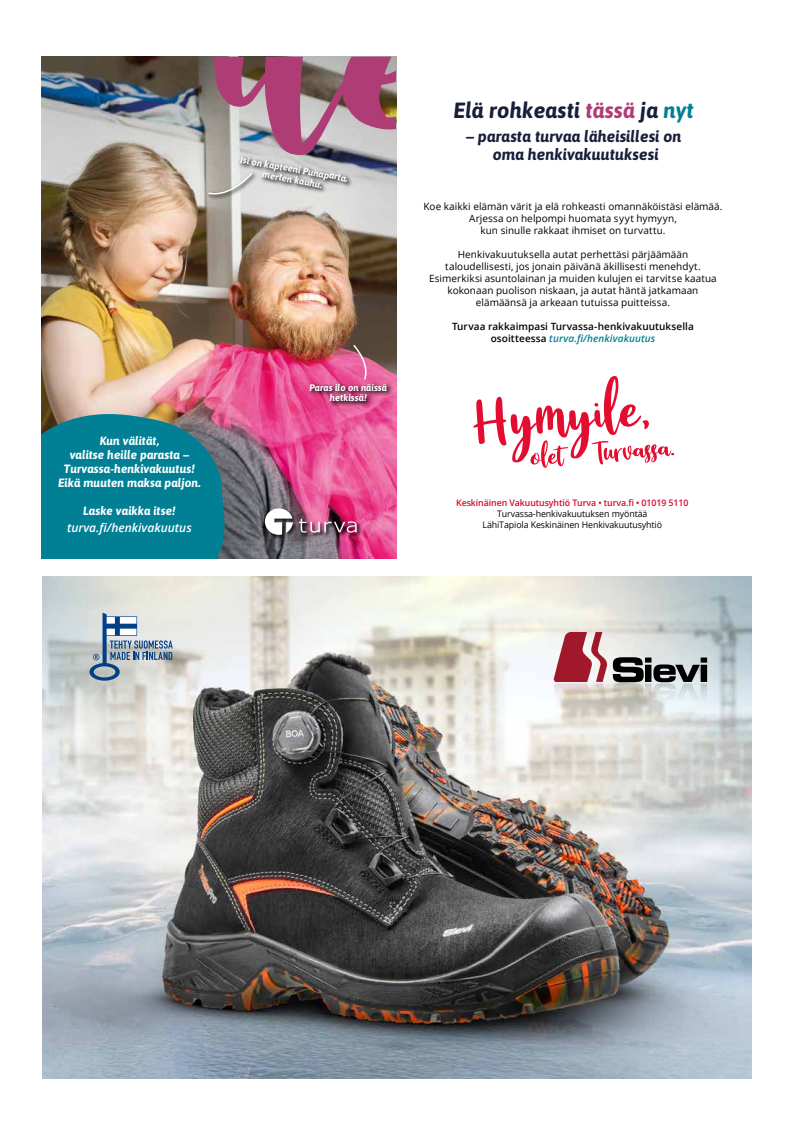
<style>
.page{position:relative;width:794px;height:1134px;background:#fff}
.page>*{position:absolute;margin:0;border:0;box-sizing:border-box;transform-origin:0 0}
.t1{font:italic 700 22px "Asap";color:#191e39}
.t2{font:italic 700 16px/18px "Asap";color:#191e39;text-align:center}
.t3{font:italic 700 12px/14px "Asap";color:#fff;text-align:center}
.t4{font:italic 600 12px "Open Sans";color:#fff}
.t5{font:10px/12px "Open Sans";letter-spacing:.005em;color:#000;text-align:center}
.t6{font:600 10px/12px "Open Sans";letter-spacing:.005em;color:#000;text-align:center}
.t7{font:italic 700 9.5px/10.6px "Asap";color:#fff;text-align:center}
.t8{font:9px/11px "Open Sans";letter-spacing:-.01em;color:#000;text-align:center}
.t9{font:600 9px "Open Sans";letter-spacing:-.01em;color:#d70929}
.s1{color:#ae3d76}
.s2{color:#007f95}
.s3{font-style:italic;color:#007f95}
</style>
<div class="page">
<img style="left:42px;top:577px;width:709px;height:501px">
<svg style="left:89px;top:613px;width:84px;height:68px;background:#acbac5"></svg>
<svg style="left:553px;top:632px;width:54px;height:81px"></svg>
<svg style="left:613px;top:657px;width:94px;height:51px;background:#9a9e9c"></svg>
<img style="left:42px;top:57px;width:354px;height:501px">
<svg style="left:473px;top:376px;width:201px;height:92px"></svg>
<div style="left:238px;top:154px;width:116px;height:40px;background:#000;opacity:.75"></div>
<div style="left:206px;top:171px;width:52px;height:29px;background:#000;opacity:.71"></div>
<svg style="left:207px;top:171px;width:47px;height:28px"></svg>
<div style="left:307px;top:381px;width:86px;height:26px;background:#000;opacity:.75"></div>
<svg style="left:352px;top:343px;width:19px;height:37px"></svg>
<div style="left:263px;top:507px;width:99px;height:33px;background:#000;opacity:.75"></div>
<svg style="left:265px;top:508px;width:28px;height:27px"></svg>
<svg style="left:299px;top:519px;width:58px;height:14px"></svg>
<svg style="left:214px;top:57px;width:182px;height:98px;background:#a8758b"></svg>
<svg style="left:42px;top:408px;width:187px;height:151px;background:#167d8f"></svg>
<p class="t3" style="left:58px;top:433px;width:144px">Kun välität,<br>valitse heille parasta –<br>Turvassa-henkivakuutus!<br>Eikä muuten maksa paljon.</p>
<p class="t3" style="left:83px;top:503px;width:94px">Laske vaikka itse!</p>
<p class="t4" style="left:67px;top:519px;width:126px">turva.fi/henkivakuutus</p>
<p class="t7" style="left:241px;top:154px;width:111px;rotate:10deg">Isi on kapteeni Punaparta, merten kauhu.</p>
<p class="t7" style="left:309px;top:381px;width:79px">Paras ilo on näissä hetkissä!</p>
<h1 class="t1" style="left:453px;top:96px;width:242px">Elä rohkeasti <span class="s1">tässä</span> ja <span class="s2">nyt</span></h1>
<h2 class="t2" style="left:466px;top:127px;width:217px">– parasta turvaa läheisillesi on oma henkivakuutuksesi</h2>
<p class="t5" style="left:423px;top:200px;width:300px">Koe kaikki elämän värit ja elä rohkeasti omannäköistäsi elämää.<br>Arjessa on helpompi huomata syyt hymyyn,<br>kun sinulle rakkaat ihmiset on turvattu.</p>
<p class="t5" style="left:429px;top:248px;width:289px">Henkivakuutuksella autat perhettäsi pärjäämään taloudellisesti, jos jonain päivänä äkillisesti menehdyt.<br>Esimerkiksi asuntolainan ja muiden kulujen ei tarvitse kaatua kokonaan puolison niskaan, ja autat häntä jatkamaan elämäänsä ja arkeaan tutuissa puitteissa.</p>
<p class="t6" style="left:452px;top:320px;width:243px">Turvaa rakkaimpasi Turvassa-henkivakuutuksella osoitteessa <span class="s3">turva.fi/henkivakuutus</span></p>
<p class="t9" style="left:456px;top:496px;width:234px">Keskinäinen Vakuutusyhtiö Turva • turva.fi • 01019 5110</p>
<p class="t8" style="left:482px;top:508px;width:181px">Turvassa-henkivakuutuksen myöntää<br>LähiTapiola Keskinäinen Henkivakuutusyhtiö</p>
</div>
